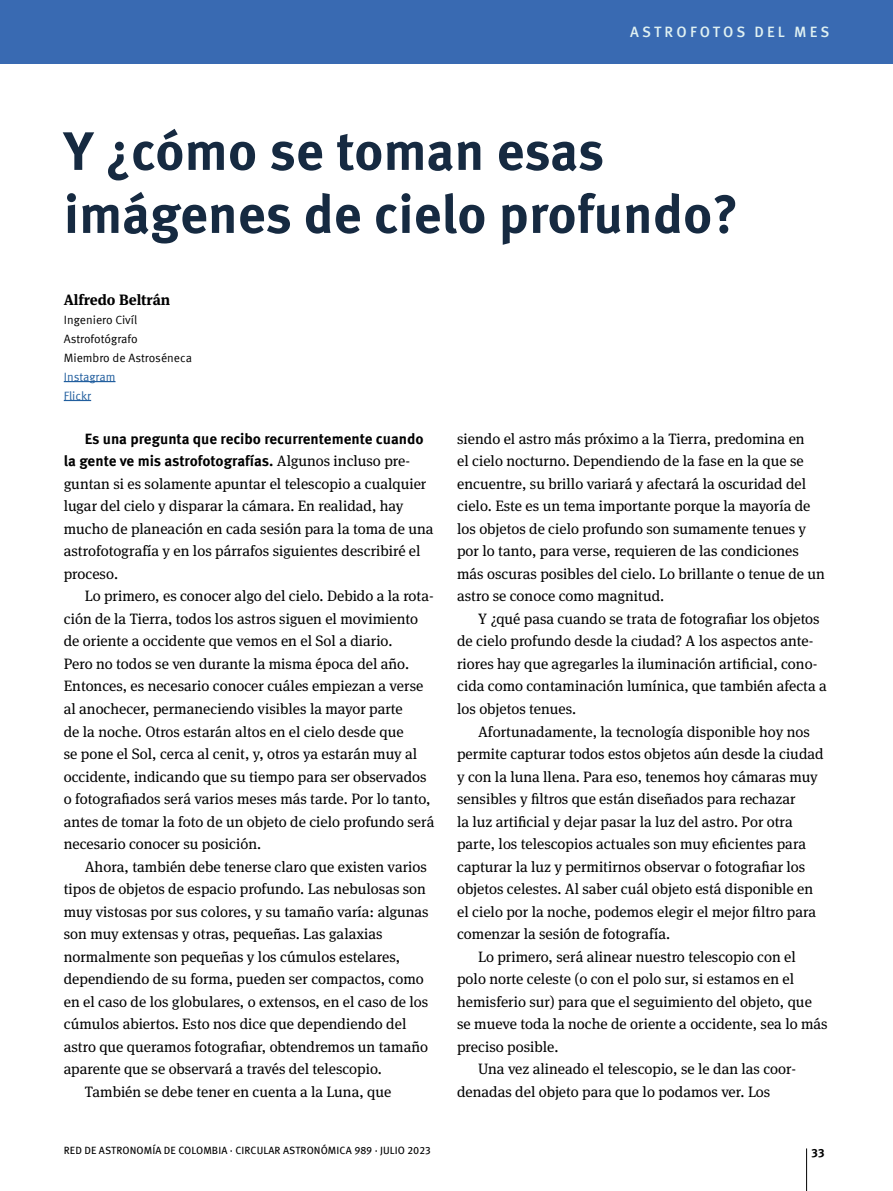
<style>
.page{position:relative;width:893px;height:1191px;background:#fff}
.page>*{position:absolute;margin:0;border:0;box-sizing:border-box;transform-origin:0 0}
.t1{font:700 54px/63px "Meta Pro";color:#162a41}
.t2{font:15px/22.5px "Meta Serif Pro";color:#000}
.t3{font:700 15px/22.5px "Meta Pro";color:#000}
.t4{font:500 15px "Meta Pro";letter-spacing:.21em;color:#e0f1f2}
.t5{font:700 15px "Meta Serif Pro";color:#000}
.t6{font:12px/18.9px "Meta Pro";color:#000}
.t7{font:12px/18.9px "Meta Pro";color:#215e9e}
.t8{font:700 12px "Meta Pro";color:#000}
.t9{font:10.5px "Meta Pro";letter-spacing:.01em;color:#000}
.s1{font-family:"Meta Serif Pro";font-weight:400}
</style>
<div class="page">
<hr style="left:806px;top:1148px;width:1px;height:43px;background:#000">
<div style="left:0;top:0;width:893px;height:64px;background:#396ab2"></div>
<hr style="left:64px;top:381px;width:51px;height:1px;background:#215e9e">
<svg style="left:64px;top:400px;width:27px;height:1px"></svg>
<p class="t4" style="left:630px;top:21px;width:201px">ASTROFOTOS DEL MES</p>
<h1 class="t1" style="left:64px;top:116px;width:676px">Y ¿cómo se toman esas imágenes de cielo profundo?</h1>
<p class="t5" style="left:64px;top:288px;width:108px">Alfredo Beltrán</p>
<p class="t6" style="left:64px;top:310px;width:130px">Ingeniero Civíl<br>Astrofotógrafo<br>Miembro de Astroséneca</p>
<p class="t7" style="left:64px;top:366px;width:53px">Instagram<br>Flickr</p>
<p class="t3" style="left:64px;top:426px;width:361px;text-indent:21px">Es una pregunta que recibo recurrentemente cuando la gente ve mis astrofotografías. <span class="s1">Algunos incluso pre-</span></p>
<p class="t2" style="left:64px;top:472px;width:371px">guntan si es solamente apuntar el telescopio a cualquier lugar del cielo y disparar la cámara. En realidad, hay mucho de planeación en cada sesión para la toma de una astrofotografía y en los párrafos siguientes describiré el proceso.</p>
<p class="t2" style="left:64px;top:584px;width:372px;text-indent:21px">Lo primero, es conocer algo del cielo. Debido a la rota&shy;ción de la Tierra, todos los astros siguen el movimiento de oriente a occidente que vemos en el Sol a diario.<br>Pero no todos se ven durante la misma época del año.<br>Entonces, es necesario conocer cuáles empiezan a verse al anochecer, permaneciendo visibles la mayor parte<br>de la noche. Otros estarán altos en el cielo desde que<br>se pone el Sol, cerca al cenit, y, otros ya estarán muy al occidente, indicando que su tiempo para ser observados o fotografiados será varios meses más tarde. Por lo tanto, antes de tomar la foto de un objeto de cielo profundo será necesario conocer su posición.</p>
<p class="t2" style="left:85px;top:854px;width:344px">Ahora, también debe tenerse claro que existen varios</p>
<p class="t2" style="left:64px;top:877px;width:364px">tipos de objetos de espacio profundo. Las nebulosas son</p>
<p class="t2" style="left:64px;top:899px;width:366px">muy vistosas por sus colores, y su tamaño varía: algunas</p>
<p class="t2" style="left:64px;top:922px;width:320px">son muy extensas y otras, pequeñas. Las galaxias</p>
<p class="t2" style="left:64px;top:944px;width:338px">normalmente son pequeñas y los cúmulos estelares,</p>
<p class="t2" style="left:64px;top:967px;width:361px">dependiendo de su forma, pueden ser compactos, como</p>
<p class="t2" style="left:64px;top:989px;width:366px">en el caso de los globulares, o extensos, en el caso de los</p>
<p class="t2" style="left:64px;top:1012px;width:344px">cúmulos abiertos. Esto nos dice que dependiendo del</p>
<p class="t2" style="left:64px;top:1034px;width:366px">astro que queramos fotografiar, obtendremos un tamaño</p>
<p class="t2" style="left:64px;top:1057px;width:320px">aparente que se observará a través del telescopio.</p>
<p class="t2" style="left:85px;top:1079px;width:308px">También se debe tener en cuenta a la Luna, que</p>
<p class="t2" style="left:457px;top:427px;width:369px">siendo el astro más próximo a la Tierra, predomina en<br>el cielo nocturno. Dependiendo de la fase en la que se encuentre, su brillo variará y afectará la oscuridad del cielo. Este es un tema importante porque la mayoría de los objetos de cielo profundo son sumamente tenues y por lo tanto, para verse, requieren de las condiciones más oscuras posibles del cielo. Lo brillante o tenue de un astro se conoce como magnitud.</p>
<p class="t2" style="left:457px;top:607px;width:371px;text-indent:21px">Y ¿qué pasa cuando se trata de fotografiar los objetos de cielo profundo desde la ciudad? A los aspectos ante&shy;riores hay que agregarles la iluminación artificial, cono&shy;cida como contaminación lumínica, que también afecta a los objetos tenues.</p>
<p class="t2" style="left:478px;top:719px;width:333px">Afortunadamente, la tecnología disponible hoy nos</p>
<p class="t2" style="left:457px;top:742px;width:368px">permite capturar todos estos objetos aún desde la ciudad</p>
<p class="t2" style="left:457px;top:764px;width:362px">y con la luna llena. Para eso, tenemos hoy cámaras muy</p>
<p class="t2" style="left:457px;top:787px;width:340px">sensibles y filtros que están diseñados para rechazar</p>
<p class="t2" style="left:457px;top:809px;width:337px">la luz artificial y dejar pasar la luz del astro. Por otra</p>
<p class="t2" style="left:457px;top:832px;width:351px">parte, los telescopios actuales son muy eficientes para</p>
<p class="t2" style="left:457px;top:854px;width:350px">capturar la luz y permitirnos observar o fotografiar los</p>
<p class="t2" style="left:457px;top:877px;width:357px">objetos celestes. Al saber cuál objeto está disponible en</p>
<p class="t2" style="left:457px;top:899px;width:361px">el cielo por la noche, podemos elegir el mejor filtro para</p>
<p class="t2" style="left:457px;top:922px;width:215px">comenzar la sesión de fotografía.</p>
<p class="t2" style="left:478px;top:944px;width:319px">Lo primero, será alinear nuestro telescopio con el</p>
<p class="t2" style="left:457px;top:967px;width:339px">polo norte celeste (o con el polo sur, si estamos en el</p>
<p class="t2" style="left:457px;top:989px;width:356px">hemisferio sur) para que el seguimiento del objeto, que</p>
<p class="t2" style="left:457px;top:1012px;width:372px">se mueve toda la noche de oriente a occidente, sea lo más</p>
<p class="t2" style="left:457px;top:1034px;width:103px">preciso posible.</p>
<p class="t2" style="left:478px;top:1057px;width:319px">Una vez alineado el telescopio, se le dan las coor-</p>
<p class="t2" style="left:457px;top:1079px;width:315px">denadas del objeto para que lo podamos ver. Los</p>
<p class="t9" style="left:64px;top:1142px;width:368px">RED DE ASTRONOMÍA DE COLOMBIA · CIRCULAR ASTRONÓMICA 989 · JULIO 2023</p>
<p class="t8" style="left:811px;top:1143px;width:14px">33</p>
</div>
